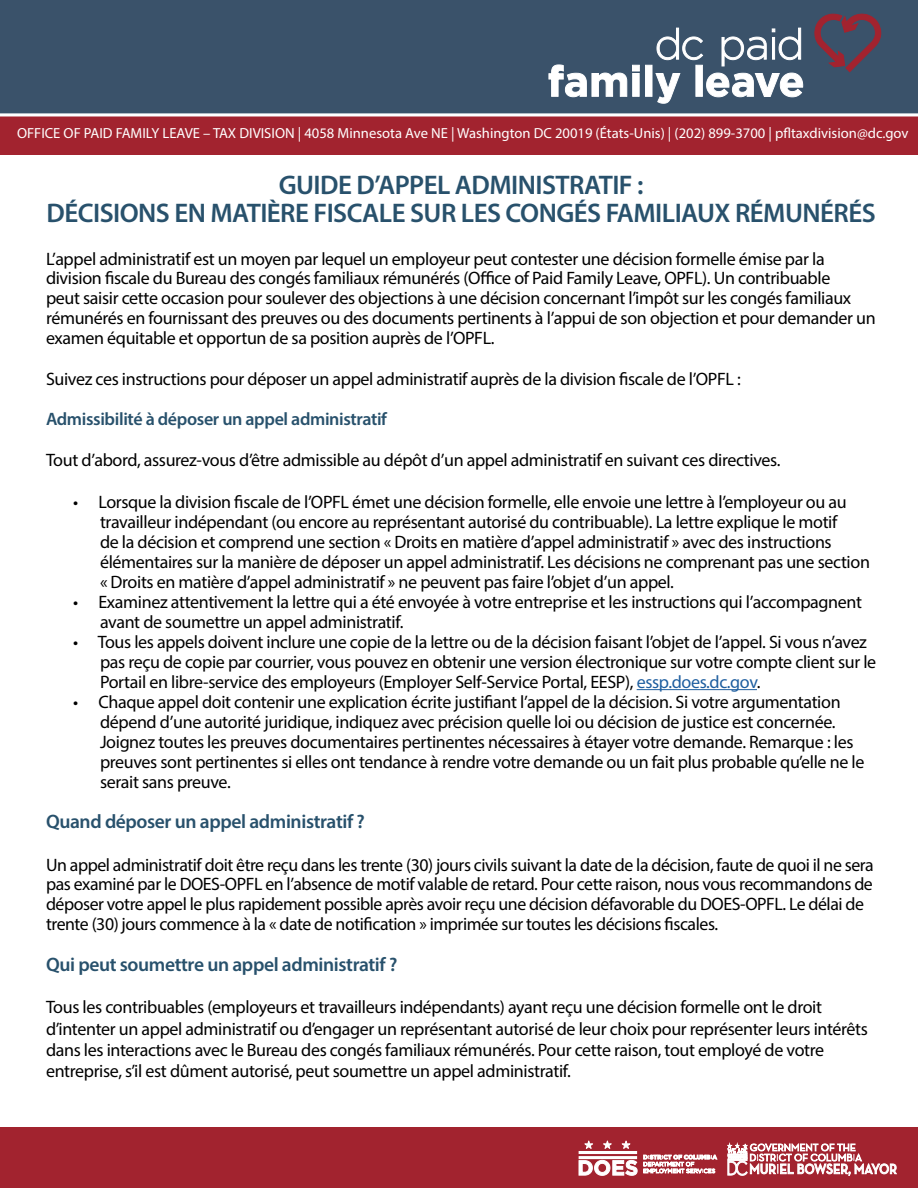
<style>
.page{position:relative;width:918px;height:1188px;background:#fff}
.page>*{position:absolute;margin:0;border:0;box-sizing:border-box;transform-origin:0 0}
.Paragraph_Style3{font:600 27px "Myriad Pro";letter-spacing:-.02em;color:#28516c}
.Paragraph_Style2{font:600 27px "Myriad Pro";letter-spacing:-.02em;color:#28516c}
.Paragraph_Style1{font:600 19.5px "Myriad Pro";letter-spacing:-.02em;color:#28516c}
.Paragraph_Style1-2{font:18px/20px "Myriad Pro";letter-spacing:-.02em;color:#000}
.Paragraph_Style4{font:18px/20px "Myriad Pro";letter-spacing:-.02em;color:#000}
.Paragraph_Style1-3{font:600 18px "Myriad Pro";letter-spacing:-.02em;color:#28516c}
.Paragraph_Style1-4{font:14.55px "Myriad Pro";color:#fff}
.s1{color:#1e5e9f}
</style>
<div class="page">
<div style="left:0;top:0;width:918px;height:113px;background:#3a526a"></div>
<img style="left:537px;top:13px;width:377px;height:104px">
<svg style="left:657px;top:28px;width:46px;height:32px"></svg>
<svg style="left:722px;top:37px;width:44px;height:29px"></svg>
<svg style="left:772px;top:28px;width:29px;height:32px"></svg>
<svg style="left:549px;top:65px;width:37px;height:32px"></svg>
<svg style="left:592px;top:73px;width:35px;height:23px"></svg>
<svg style="left:633px;top:65px;width:6px;height:31px"></svg>
<div style="left:646px;top:65px;width:6px;height:31px;background:#fff"></div>
<svg style="left:656px;top:73px;width:24px;height:30px"></svg>
<div style="left:696px;top:65px;width:6px;height:31px;background:#fff"></div>
<svg style="left:707px;top:73px;width:96px;height:24px"></svg>
<svg style="left:814px;top:14px;width:67px;height:58px"></svg>
<div style="left:0;top:117px;width:918px;height:37px;background:#a2232f"></div>
<div style="left:0;top:1128px;width:918px;height:60px;background:#a2232f"></div>
<svg style="left:579px;top:1160px;width:58px;height:15px"></svg>
<hr style="left:579px;top:1156px;width:58px;height:3px;background:#fff">
<hr style="left:579px;top:1151px;width:58px;height:3px;background:#fff">
<svg style="left:644px;top:1155px;width:73px;height:18px"></svg>
<svg style="left:585px;top:1141px;width:8px;height:7px"></svg>
<svg style="left:604px;top:1141px;width:7px;height:7px"></svg>
<svg style="left:622px;top:1141px;width:8px;height:7px"></svg>
<svg style="left:728px;top:1144px;width:168px;height:31px"></svg>
<hr style="left:637px;top:689px;width:120px;height:1px;background:#1e5e9f">
<p class="Paragraph_Style1-4" style="left:17px;top:124px;width:893px">OFFICE OF PAID FAMILY LEAVE – TAX DIVISION | 4058 Minnesota Ave NE | Washington DC 20019 (États-Unis) | (202) 899-3700 | pfltaxdivision@dc.gov</p>
<p class="Paragraph_Style2" style="left:279px;top:167px;width:366px">GUIDE D’APPEL ADMINISTRATIF :</p>
<p class="Paragraph_Style3" style="left:47px;top:196px;width:831px">DÉCISIONS EN MATIÈRE FISCALE SUR LES CONGÉS FAMILIAUX RÉMUNÉRÉS</p>
<p class="Paragraph_Style1-2" style="left:46px;top:248px;width:831px">L’appel administratif est un moyen par lequel un employeur peut contester une décision formelle émise par la division fiscale du Bureau des congés familiaux rémunérés (Office of Paid Family Leave, OPFL). Un contribuable<br>peut saisir cette occasion pour soulever des objections à une décision concernant l’impôt sur les congés familiaux rémunérés en fournissant des preuves ou des documents pertinents à l’appui de son objection et pour demander un examen équitable et opportun de sa position auprès de l’OPFL.</p>
<p class="Paragraph_Style1-2" style="left:46px;top:369px;width:696px">Suivez ces instructions pour déposer un appel administratif auprès de la division fiscale de l’OPFL :</p>
<p class="Paragraph_Style1-3" style="left:46px;top:408px;width:343px">Admissibilité à déposer un appel administratif</p>
<p class="Paragraph_Style1-2" style="left:46px;top:450px;width:736px">Tout d’abord, assurez-vous d’être admissible au dépôt d’un appel administratif en suivant ces directives.</p>
<p class="Paragraph_Style4" style="left:100px;top:492px;width:771px;text-indent:-27px">• Lorsque la division fiscale de l’OPFL émet une décision formelle, elle envoie une lettre à l’employeur ou au travailleur indépendant (ou encore au représentant autorisé du contribuable). La lettre explique le motif<br>de la décision et comprend une section « Droits en matière d’appel administratif » avec des instructions élémentaires sur la manière de déposer un appel administratif. Les décisions ne comprenant pas une section « Droits en matière d’appel administratif » ne peuvent pas faire l’objet d’un appel.</p>
<p class="Paragraph_Style4" style="left:100px;top:592px;width:763px;text-indent:-27px">• Examinez attentivement la lettre qui a été envoyée à votre entreprise et les instructions qui l’accompagnent avant de soumettre un appel administratif.</p>
<p class="Paragraph_Style4" style="left:100px;top:632px;width:778px;text-indent:-27px">• Tous les appels doivent inclure une copie de la lettre ou de la décision faisant l’objet de l’appel. Si vous n’avez pas reçu de copie par courrier, vous pouvez en obtenir une version électronique sur votre compte client sur le<br>Portail en libre-service des employeurs (Employer Self-Service Portal, EESP), <span class="s1">essp.does.dc.gov</span>.</p>
<p class="Paragraph_Style4" style="left:100px;top:691px;width:766px;text-indent:-27px">• Chaque appel doit contenir une explication écrite justifiant l’appel de la décision. Si votre argumentation dépend d’une autorité juridique, indiquez avec précision quelle loi ou décision de justice est concernée.<br>Joignez toutes les preuves documentaires pertinentes nécessaires à étayer votre demande. Remarque : les preuves sont pertinentes si elles ont tendance à rendre votre demande ou un fait plus probable qu’elle ne le serait sans preuve.</p>
<p class="Paragraph_Style1" style="left:46px;top:809px;width:320px">Quand déposer un appel administratif ?</p>
<p class="Paragraph_Style1-2" style="left:46px;top:854px;width:829px">Un appel administratif doit être reçu dans les trente (30) jours civils suivant la date de la décision, faute de quoi il ne sera pas examiné par le DOES-OPFL en l’absence de motif valable de retard. Pour cette raison, nous vous recommandons de déposer votre appel le plus rapidement possible après avoir reçu une décision défavorable du DOES-OPFL. Le délai de trente (30) jours commence à la « date de notification » imprimée sur toutes les décisions fiscales.</p>
<p class="Paragraph_Style1" style="left:46px;top:952px;width:353px">Qui peut soumettre un appel administratif ?</p>
<p class="Paragraph_Style1-2" style="left:46px;top:996px;width:824px;line-height:21.3px">Tous les contribuables (employeurs et travailleurs indépendants) ayant reçu une décision formelle ont le droit d’intenter un appel administratif ou d’engager un représentant autorisé de leur choix pour représenter leurs intérêts dans les interactions avec le Bureau des congés familiaux rémunérés. Pour cette raison, tout employé de votre entreprise, s’il est dûment autorisé, peut soumettre un appel administratif.</p>
</div>
